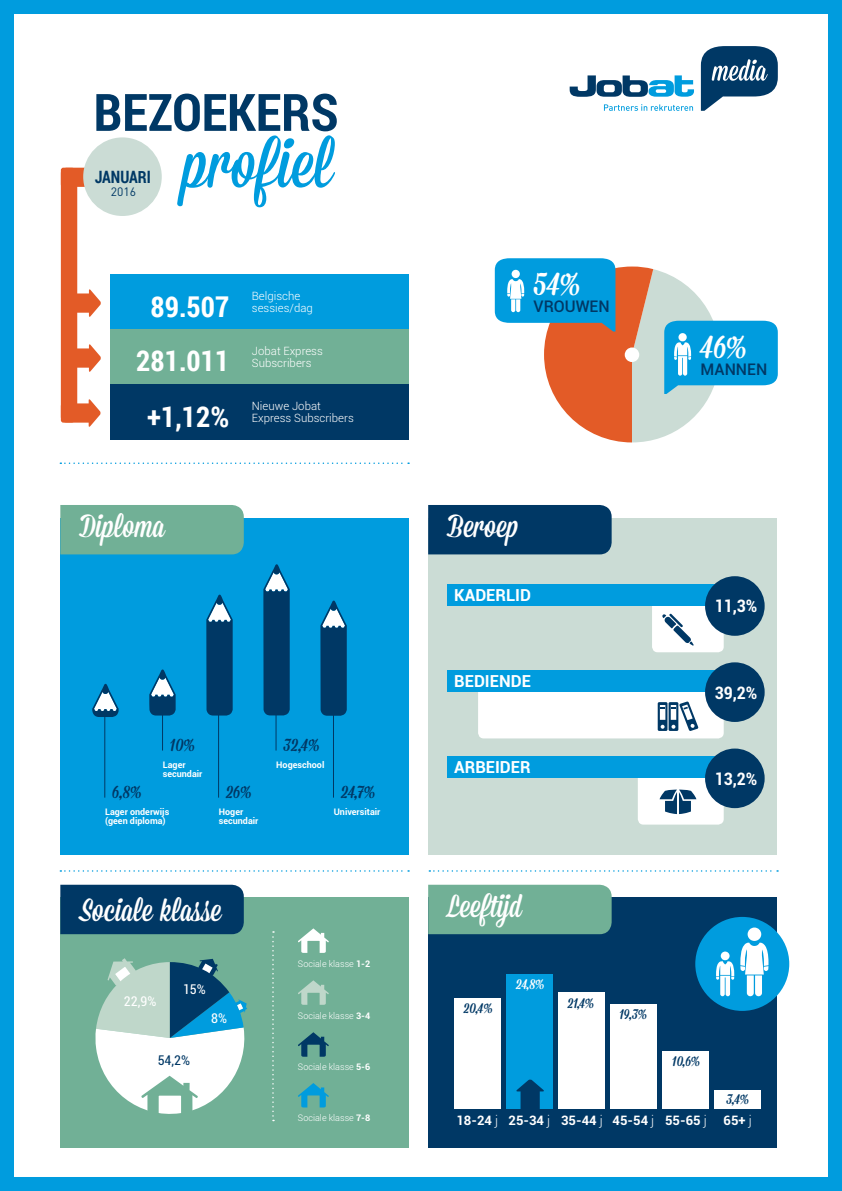
<style>
.page{position:relative;width:842px;height:1191px;background:#fff}
.page>*{position:absolute;margin:0;border:0;box-sizing:border-box;transform-origin:0 0}
.t1{font:68.9px "Mission Script";color:#009cde}
.t2{font:700 51.7px "Roboto Condensed";color:#003865}
.t3{font:36.5px "Mission Script";color:#fff}
.t4{font:32px "Mission Script";color:#fff}
.t5{font:700 28.6px/55.2px "Roboto Condensed";color:#fff;text-align:center}
.t6{font:20px "Mission Script";color:#003865}
.t7{font:700 condensed 17.2px "Roboto";color:#fff}
.t8{font:700 17px "Roboto Condensed";color:#003865;scale:.92 1}
.t9{font:700 16.6px "Roboto";color:#fff}
.t10{font:16px "Mission Script";color:#003865}
.t11{font:500 16px "Roboto";color:#003865}
.t12{font:16px "Mission Script";color:#fff}
.t13{font:condensed 13.4px "Roboto";color:#fff}
.t14{font:condensed 13.4px "Roboto";color:#003865}
.t15{font:700 13px "Roboto";color:#fff}
.t16{font:12px "DINOT";color:#003865}
.t17{font:300 11.4px/12.3px "Roboto";color:#fff}
.t18{font:700 9px/9.7px "Roboto";color:#fff}
.t19{font:300 9px "Roboto";color:#fff}
.s1{font-weight:700}
.s2{font-weight:300}
</style>
<div class="page">
<div style="left:0;top:0;width:842px;height:1191px;border:14px solid #009cde"></div>
<div style="left:60px;top:897px;width:349px;height:251px;background:#71b096"></div>
<div style="left:428px;top:518px;width:348px;height:336px;background:#cbdcd5"></div>
<svg style="left:701px;top:46px;width:77px;height:65px"></svg>
<svg style="left:570px;top:75px;width:124px;height:22px"></svg>
<svg style="left:604px;top:104px;width:89px;height:7px"></svg>
<svg style="left:495px;top:258px;width:283px;height:184px"></svg>
<div style="left:625px;top:347px;width:14px;height:15px;background:#fff;border-radius:50%"></div>
<div style="left:60px;top:518px;width:349px;height:336px;background:#009cde"></div>
<div style="left:428px;top:897px;width:348px;height:251px;background:#003865"></div>
<div style="left:60px;top:884px;width:184px;height:50px;background:#003865"></div>
<div style="left:428px;top:884px;width:184px;height:50px;background:#71b096"></div>
<div style="left:60px;top:505px;width:184px;height:49px;background:#71b096"></div>
<div style="left:428px;top:505px;width:184px;height:49px;background:#003865"></div>
<svg style="left:298px;top:1083px;width:31px;height:24px"></svg>
<svg style="left:298px;top:1032px;width:31px;height:24px"></svg>
<svg style="left:298px;top:980px;width:31px;height:24px"></svg>
<svg style="left:298px;top:928px;width:31px;height:25px"></svg>
<svg style="left:263px;top:564px;width:27px;height:151px"></svg>
<svg style="left:320px;top:600px;width:27px;height:115px"></svg>
<svg style="left:206px;top:594px;width:27px;height:121px"></svg>
<svg style="left:149px;top:669px;width:27px;height:46px"></svg>
<svg style="left:92px;top:684px;width:27px;height:35px"></svg>
<hr style="left:105px;top:711px;width:1px;height:86px;background:#003865">
<hr style="left:218px;top:711px;width:1px;height:86px;background:#003865">
<hr style="left:333px;top:711px;width:1px;height:86px;background:#003865">
<hr style="left:162px;top:704px;width:1px;height:46px;background:#003865">
<hr style="left:276px;top:704px;width:1px;height:46px;background:#003865">
<div style="left:447px;top:584px;width:277px;height:22px;background:#009cde"></div>
<div style="left:447px;top:670px;width:277px;height:22px;background:#009cde"></div>
<div style="left:447px;top:756px;width:277px;height:21px;background:#009cde"></div>
<div style="left:705px;top:576px;width:60px;height:60px;background:#003865;border-radius:50%"></div>
<div style="left:705px;top:662px;width:60px;height:60px;background:#003865;border-radius:50%"></div>
<div style="left:705px;top:748px;width:60px;height:60px;background:#003865;border-radius:50%"></div>
<svg style="left:60px;top:870px;width:349px;height:1px"></svg>
<svg style="left:272px;top:931px;width:2px;height:190px"></svg>
<svg style="left:60px;top:462px;width:349px;height:2px"></svg>
<svg style="left:429px;top:870px;width:349px;height:1px"></svg>
<svg style="left:652px;top:584px;width:72px;height:68px"></svg>
<svg style="left:638px;top:756px;width:86px;height:68px"></svg>
<svg style="left:478px;top:670px;width:246px;height:68px"></svg>
<div style="left:714px;top:1090px;width:47px;height:18px;background:#fff"></div>
<div style="left:662px;top:1051px;width:47px;height:57px;background:#fff"></div>
<div style="left:610px;top:1003px;width:47px;height:105px;background:#fff"></div>
<div style="left:558px;top:992px;width:47px;height:116px;background:#fff"></div>
<div style="left:506px;top:974px;width:47px;height:134px;background:#009cde"></div>
<div style="left:454px;top:998px;width:47px;height:110px;background:#fff"></div>
<div style="left:695px;top:917px;width:94px;height:94px;background:#009cde;border-radius:50%"></div>
<svg style="left:716px;top:951px;width:18px;height:45px"></svg>
<svg style="left:740px;top:927px;width:28px;height:69px"></svg>
<svg style="left:516px;top:1079px;width:28px;height:30px"></svg>
<svg style="left:95px;top:958px;width:152px;height:156px"></svg>
<div style="left:110px;top:274px;width:299px;height:56px;background:#009cde"></div>
<div style="left:110px;top:329px;width:299px;height:55px;background:#71b096"></div>
<div style="left:110px;top:384px;width:299px;height:56px;background:#003865"></div>
<svg style="left:61px;top:399px;width:40px;height:28px"></svg>
<svg style="left:77px;top:344px;width:24px;height:28px"></svg>
<svg style="left:77px;top:289px;width:24px;height:28px"></svg>
<svg style="left:61px;top:167px;width:25px;height:24px"></svg>
<div style="left:61px;top:168px;width:16px;height:254px;background:#e35b27;border-radius:6px"></div>
<div style="left:83px;top:137px;width:79px;height:79px;background:#cbdcd5;border-radius:50%"></div>
<h2 class="t2" style="left:94px;top:76px;width:246px">BEZOEKERS</h2>
<h3 class="t8" style="left:95px;top:164px;width:62px">JANUARI</h3>
<h3 class="t16" style="left:111px;top:184px;width:27px">2016</h3>
<h1 class="t1" style="left:183px;top:122px;width:152px">profiel</h1>
<h3 class="t5" style="left:136px;top:278px;width:95px">89.507<br>281.011 +1,12%</h3>
<p class="t17" style="left:252px;top:289px;width:62px">Belgische sessies/dag</p>
<p class="t17" style="left:252px;top:344px;width:73px">Jobat Express<br>Subscribers</p>
<p class="t17" style="left:252px;top:399px;width:103px">Nieuwe Jobat<br>Express Subscribers</p>
<h3 class="t4" style="left:80px;top:507px;width:86px">Diploma</h3>
<h3 class="t6" style="left:170px;top:732px;width:27px">10%</h3>
<h3 class="t6" style="left:283px;top:732px;width:38px">32,4%</h3>
<p class="t18" style="left:163px;top:759px;width:41px">Lager secundair</p>
<p class="t18" style="left:276px;top:759px;width:50px">Hogeschool</p>
<h3 class="t6" style="left:112px;top:778px;width:31px">6,8%</h3>
<h3 class="t6" style="left:226px;top:779px;width:27px">26%</h3>
<h3 class="t6" style="left:341px;top:779px;width:36px">24,7%</h3>
<p class="t18" style="left:105px;top:806px;width:66px">Lager onderwijs (geen diploma)</p>
<p class="t18" style="left:219px;top:806px;width:41px">Hoger secundair</p>
<p class="t18" style="left:334px;top:806px;width:48px">Universitair</p>
<h3 class="t4" style="left:80px;top:891px;width:143px">Sociale klasse</h3>
<h3 class="t13" style="left:124px;top:992px;width:34px">22,9%</h3>
<h3 class="t13" style="left:183px;top:979px;width:24px">15%</h3>
<h3 class="t13" style="left:211px;top:1009px;width:17px">8%</h3>
<h3 class="t14" style="left:158px;top:1050px;width:34px">54,2%</h3>
<p class="t19" style="left:298px;top:957px;width:74px">Sociale klasse <span class="s1">1-2</span></p>
<p class="t19" style="left:298px;top:1009px;width:74px">Sociale klasse <span class="s1">3-4</span></p>
<p class="t19" style="left:298px;top:1060px;width:74px">Sociale klasse <span class="s1">5-6</span></p>
<p class="t19" style="left:298px;top:1111px;width:74px">Sociale klasse <span class="s1">7-8</span></p>
<h3 class="t3" style="left:534px;top:261px;width:48px">54%</h3>
<h3 class="t11" style="left:534px;top:295px;width:78px">VROUWEN</h3>
<h3 class="t3" style="left:700px;top:324px;width:48px">46%</h3>
<h3 class="t11" style="left:700px;top:358px;width:68px">MANNEN</h3>
<h3 class="t4" style="left:448px;top:507px;width:71px">Beroep</h3>
<h3 class="t9" style="left:454px;top:583px;width:78px">kaderlid</h3>
<h3 class="t9" style="left:454px;top:670px;width:78px">Bediende</h3>
<h3 class="t9" style="left:454px;top:755px;width:78px">arbeider</h3>
<h3 class="t7" style="left:715px;top:594px;width:44px">11,3%</h3>
<h3 class="t7" style="left:715px;top:680px;width:44px">39,2%</h3>
<h3 class="t7" style="left:715px;top:766px;width:44px">13,2%</h3>
<h3 class="t4" style="left:448px;top:886px;width:75px">Leeftijd</h3>
<h3 class="t10" style="left:464px;top:998px;width:30px">20,4%</h3>
<h3 class="t12" style="left:516px;top:974px;width:30px">24,8%</h3>
<h3 class="t10" style="left:567px;top:992px;width:28px">21,4%</h3>
<h3 class="t10" style="left:619px;top:1004px;width:29px">19,3%</h3>
<h3 class="t10" style="left:672px;top:1050px;width:29px">10,6%</h3>
<h3 class="t10" style="left:726px;top:1089px;width:24px">3,4%</h3>
<h3 class="t15" style="left:456px;top:1111px;width:43px">18-24 <span class="s2">j</span></h3>
<h3 class="t15" style="left:561px;top:1111px;width:147px">35-44 <span class="s2">j</span> 45-54 <span class="s2">j</span> 55-65 <span class="s2">j</span></h3>
<h3 class="t15" style="left:724px;top:1111px;width:30px">65+ <span class="s2">j</span></h3>
<h3 class="t15" style="left:509px;top:1111px;width:43px">25-34 <span class="s2">j</span></h3>
</div>
